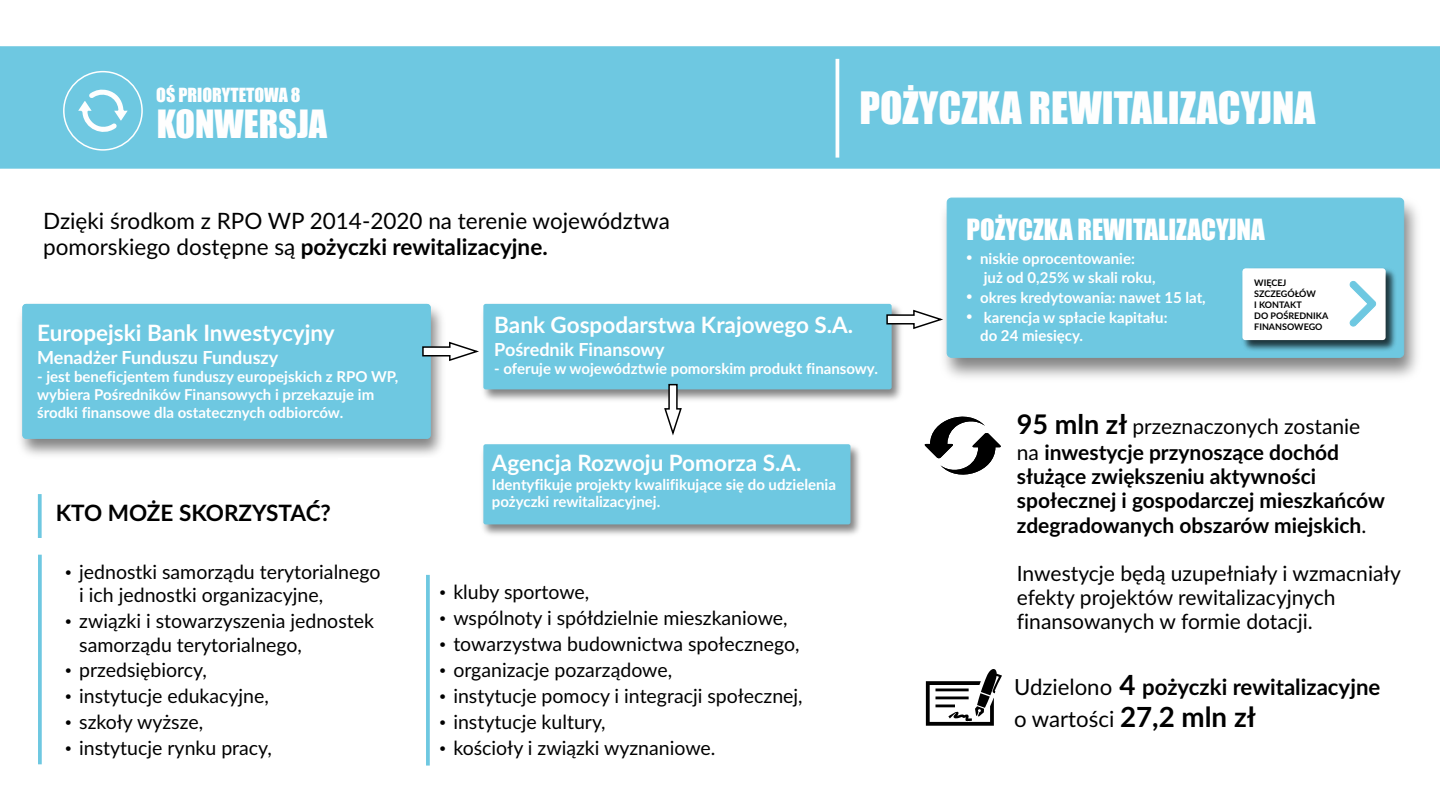
<style>
.page{position:relative;width:1440px;height:810px;background:#fff}
.page>*{position:absolute;margin:0;border:0;box-sizing:border-box;transform-origin:0 0}
.t1{font:41.25px "Impact";color:#fefefe}
.t2{font:36px "Impact";color:#fefefe}
.t3{font:27px "Impact";color:#fff}
.t4{font:22.5px/26px "Lato";color:#000}
.t5{font:700 22.5px "Lato";color:#fff}
.t6{font:700 22.5px "Lato";color:#000}
.t7{font:700 22.2px/32px "Lato";color:#000}
.t8{font:700 21px/24.5px "Lato";color:#000}
.t9{font:21px/24.2px "Lato";color:#000}
.t10{font:19.5px/23.4px "Lato";color:#000}
.t11{font:700 18px "Lato";color:#fff}
.t12{font:18px "Impact";color:#fefefe}
.t13{font:700 15px/18.2px "Lato";color:#fff}
.t14{font:700 9.75px/11.7px "Lato";color:#000}
.t15{font:700 9px/10.8px "Lato";color:#000}
.s1{font-weight:700}
.s2{font-family:"Ubuntu";font-size:18.08px}
.s3{font-family:"Ubuntu";font-weight:400;font-size:18px}
.s4{font-size:27px}
.s5{font-weight:400}
.s6{font-size:27.75px}
</style>
<div class="page">
<img style="left:20px;top:303px;width:422px;height:152px">
<div style="left:0;top:47px;width:1439px;height:121px;background:#6ec8e1"></div>
<img style="left:944px;top:197px;width:474px;height:181px">
<div style="left:947px;top:198px;width:456px;height:159px;background:#6ec8e1;border:1px solid #6ec8e1;border-radius:4px"></div>
<img style="left:1236px;top:269px;width:165px;height:87px">
<div style="left:1242px;top:268px;width:143px;height:72px;background:#fff;border-radius:3px"></div>
<svg style="left:1349px;top:281px;width:27px;height:45px"></svg>
<svg style="left:924px;top:416px;width:77px;height:59px"></svg>
<svg style="left:38px;top:554px;width:4px;height:210px"></svg>
<div style="left:63px;top:71px;width:80px;height:80px;background:#6ec8e1;border:2px solid #fff;border-radius:50%"></div>
<svg style="left:78px;top:89px;width:50px;height:43px"></svg>
<img style="left:485px;top:303px;width:416px;height:80px">
<div style="left:483px;top:304px;width:408px;height:85px;background:#6ec8e1;border-radius:2px"></div>
<svg style="left:886px;top:309px;width:59px;height:21px"></svg>
<img style="left:482px;top:444px;width:378px;height:91px">
<div style="left:483px;top:444px;width:367px;height:80px;background:#6ec8e1;border-radius:2px"></div>
<svg style="left:426px;top:575px;width:4px;height:190px"></svg>
<svg style="left:38px;top:494px;width:4px;height:44px"></svg>
<svg style="left:483px;top:383px;width:418px;height:53px"></svg>
<svg style="left:835px;top:59px;width:4px;height:99px"></svg>
<svg style="left:925px;top:669px;width:77px;height:56px"></svg>
<div style="left:22px;top:304px;width:408px;height:135px;background:#6ec8e1;border-radius:4px"></div>
<svg style="left:422px;top:341px;width:57px;height:21px"></svg>
<p class="t12" style="left:156px;top:88px;width:146px">OŚ PRIORYTETOWA 8</p>
<h2 class="t2" style="left:157px;top:109px;width:172px">KONWERSJA</h2>
<h1 class="t1" style="left:859px;top:91px;width:457px">POŻYCZKA REWITALIZACYJNA</h1>
<p class="t4" style="left:43px;top:209px;width:628px">Dzięki środkom z RPO WP 2014-2020 na terenie województwa pomorskiego dostępne są <span class="s1">pożyczki rewitalizacyjne.</span></p>
<p class="t5" style="left:37px;top:323px;width:299px">Europejski Bank Inwestycyjny</p>
<p class="t11" style="left:37px;top:349px;width:243px">Menadżer Funduszu Funduszy</p>
<p class="t13" style="left:37px;top:369px;width:362px;line-height:18px">- jest beneficjentem funduszy europejskich z RPO WP, wybiera Pośredników Finansowych i przekazuje im środki finansowe dla ostatecznych odbiorców.</p>
<p class="t6" style="left:56px;top:503px;width:276px">KTO MOŻE SKORZYSTAĆ?</p>
<p class="t10" style="left:79px;top:561px;width:303px;text-indent:-14px"><span class="s2">•</span> jednostki samorządu terytorialnego i ich jednostki organizacyjne,</p>
<p class="t10" style="left:79px;top:610px;width:296px;text-indent:-14px"><span class="s2">•</span> związki i stowarzyszenia jednostek samorządu terytorialnego,</p>
<p class="t10" style="left:65px;top:659px;width:143px"><span class="s2">•</span> przedsiębiorcy,</p>
<p class="t10" style="left:65px;top:685px;width:205px"><span class="s2">•</span> instytucje edukacyjne,</p>
<p class="t10" style="left:65px;top:711px;width:139px"><span class="s2">•</span> szkoły wyższe,</p>
<p class="t10" style="left:65px;top:736px;width:208px"><span class="s2">•</span> instytucje rynku pracy,</p>
<p class="t5" style="left:494px;top:315px;width:360px">Bank Gospodarstwa Krajowego S.A.</p>
<p class="t11" style="left:494px;top:341px;width:172px">Pośrednik Finansowy</p>
<p class="t13" style="left:494px;top:361px;width:385px">- oferuje w województwie pomorskim produkt finansowy.</p>
<p class="t5" style="left:492px;top:453px;width:311px">Agencja Rozwoju Pomorza S.A.</p>
<p class="t13" style="left:492px;top:476px;width:345px;line-height:17.2px">Identyfikuje projekty kwalifikujące się do udzielenia pożyczki rewitalizacyjnej.</p>
<p class="t10" style="left:439px;top:581px;width:151px"><span class="s2">•</span> kluby sportowe,</p>
<p class="t10" style="left:439px;top:607px;width:350px"><span class="s2">•</span> wspólnoty i spółdzielnie mieszkaniowe,</p>
<p class="t10" style="left:439px;top:633px;width:362px"><span class="s2">•</span> towarzystwa budownictwa społecznego,</p>
<p class="t10" style="left:439px;top:659px;width:234px"><span class="s2">•</span> organizacje pozarządowe,</p>
<p class="t10" style="left:439px;top:685px;width:365px"><span class="s2">•</span> instytucje pomocy i integracji społecznej,</p>
<p class="t10" style="left:439px;top:711px;width:168px"><span class="s2">•</span> instytucje kultury,</p>
<p class="t10" style="left:439px;top:737px;width:277px"><span class="s2">•</span> kościoły i związki wyznaniowe.</p>
<h3 class="t3" style="left:966px;top:219px;width:300px">POŻYCZKA REWITALIZACYJNA</h3>
<p class="t13" style="left:983px;top:251px;width:173px;text-indent:-18px"><span class="s3">•</span> niskie oprocentowanie: już od 0,25% w skali roku,</p>
<p class="t13" style="left:966px;top:289px;width:241px"><span class="s3">•</span> okres kredytowania: nawet 15 lat,</p>
<p class="t13" style="left:980px;top:309px;width:189px;text-indent:-14px"><span class="s3">•</span> karencja w spłacie kapitału: do 24 miesięcy.</p>
<p class="t14" style="left:1253px;top:276px;width:82px">WIĘCEJ<br>SZCZEGÓŁÓW<br>I KONTAKT<br>DO POŚREDNIKA<br>FINANSOWEGO</p>
<p class="t15" style="left:1254px;top:278px;width:75px">WIĘCEJ<br>SZCZEGÓŁÓW<br>I KONTAKT<br>DO POŚREDNIKA<br>FINANSOWEGO</p>
<p class="t8" style="left:1016px;top:416px;width:370px"><span class="s4">95 mln zł</span> <span class="s5">przeznaczonych zostanie na</span> inwestycje przynoszące dochód służące zwiększeniu aktywności społecznej i gospodarczej mieszkańców zdegradowanych obszarów miejskich<span class="s5">.</span></p>
<p class="t9" style="left:1016px;top:562px;width:385px">Inwestycje będą uzupełniały i wzmacniały efekty projektów rewitalizacyjnych finansowanych w formie dotacji.</p>
<p class="t7" style="left:1014px;top:672px;width:368px"><span class="s5">Udzielono</span> <span class="s6">4</span> pożyczki rewitalizacyjne <span class="s5">o wartości</span> <span class="s6">27,2 mln zł</span></p>
</div>
